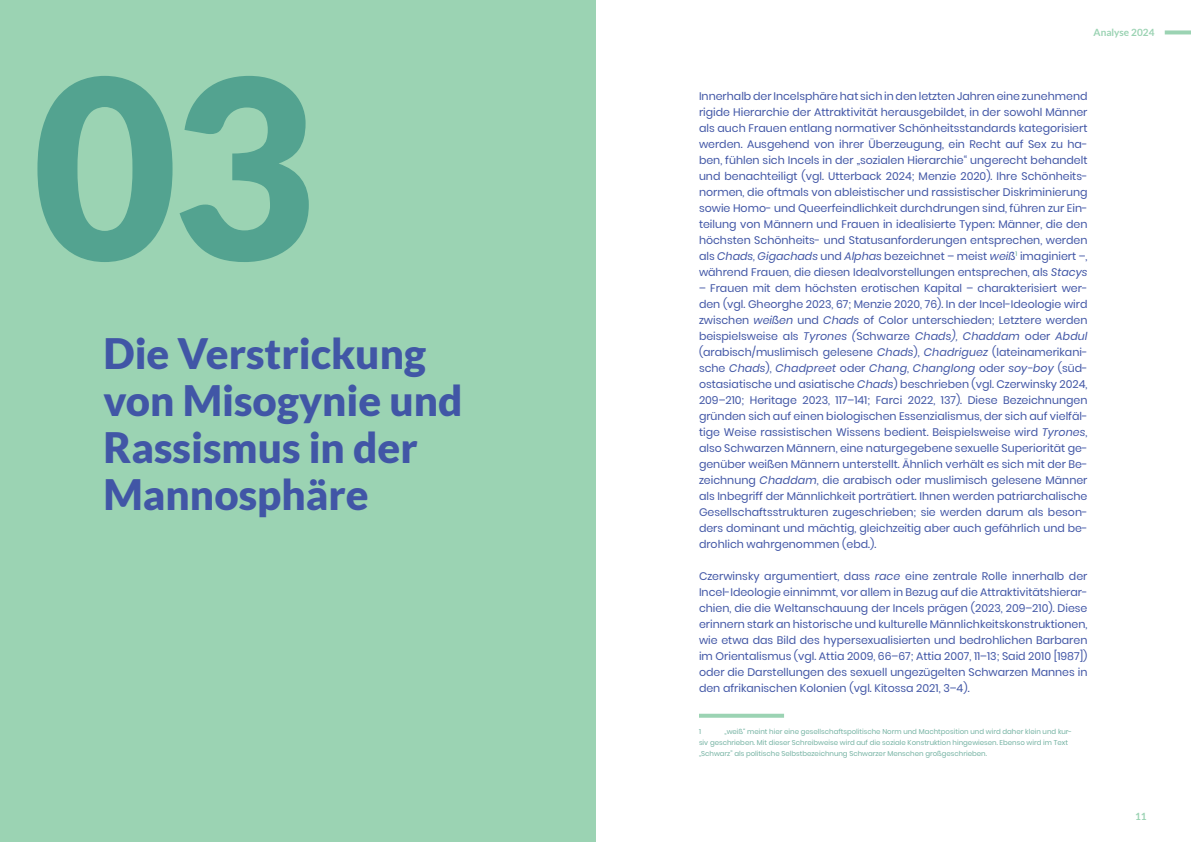
<style>
.page{position:relative;width:1191px;height:842px;background:#fff}
.page>*{position:absolute;margin:0;border:0;box-sizing:border-box;transform-origin:0 0}
.t1{font:900 250px "Lato";color:#53a390}
.t2{font:900 42px/47px "Lato";color:#4156a6}
.t3{font:11px/16px "Poppins";color:#4156a6;text-align:justify}
.t4{font:700 10px "Lato";color:#9bd3b3}
.t5{font:7px/11px "Poppins";color:#74b2a2}
.s1{font-style:italic}
</style>
<div class="page">
<svg style="left:1164px;top:30px;width:27px;height:4px"></svg>
<div style="left:0;top:0;width:595px;height:842px;background:#9bd3b3"></div>
<svg style="left:699px;top:714px;width:85px;height:4px"></svg>
<h1 class="t1" style="left:32px;top:22px;width:284px">03</h1>
<h2 class="t2" style="left:103px;top:329px;width:361px">Die Verstrickung von Misogynie und<br>Rassismus in der<br>Mannosphäre</h2>
<p class="t4" style="left:1093px;top:26px;width:62px">Analyse 2024</p>
<p class="t3" style="left:699px;top:88px;width:390px">Innerhalb der Incelsphäre hat sich in den letzten Jahren eine zunehmend rigide Hierarchie der Attraktivität herausgebildet, in der sowohl Männer als auch Frauen entlang normativer Schönheitsstandards kategorisiert werden. Ausgehend von ihrer Überzeugung, ein Recht auf Sex zu ha&shy;ben, fühlen sich Incels in der „sozialen Hierarchie“ ungerecht behandelt und benachteiligt (vgl. Utterback 2024; Menzie 2020). Ihre Schönheits&shy;normen, die oftmals von ableistischer und rassistischer Diskriminierung sowie Homo- und Queerfeindlichkeit durchdrungen sind, führen zur Ein&shy;teilung von Männern und Frauen in idealisierte Typen: Männer, die den höchsten Schönheits- und Statusanforderungen entsprechen, werden als <span class="s1">Chads, Gigachads</span> und <span class="s1">Alphas</span> bezeichnet – meist <span class="s1">weiß</span><sup>1</sup> imaginiert –, während Frauen, die diesen Idealvorstellungen entsprechen, als <span class="s1">Stacys</span></p>
<p class="t3" style="left:699px;top:280px;width:390px">– Frauen mit dem höchsten erotischen Kapital – charakterisiert wer&shy;den (vgl. Gheorghe 2023, 67; Menzie 2020, 76). In der Incel-Ideologie wird zwischen <span class="s1">weißen</span> und <span class="s1">Chads</span> of Color unterschieden; Letztere werden beispielsweise als <span class="s1">Tyrones (</span>Schwarze <span class="s1">Chads), Chaddam</span> oder <span class="s1">Abdul </span>(arabisch/muslimisch gelesene <span class="s1">Chads</span>), <span class="s1">Chadriguez</span> (lateinamerikani&shy;sche <span class="s1">Chads</span>), <span class="s1">Chadpreet</span> oder <span class="s1">Chang</span>, <span class="s1">Changlong</span> oder <span class="s1">soy-boy</span> (süd&shy;ostasiatische und asiatische <span class="s1">Chads</span>) beschrieben (vgl. Czerwinsky 2024, 209–210; Heritage 2023, 117–141; Farci 2022, 137). Diese Bezeichnungen gründen sich auf einen biologischen Essenzialismus, der sich auf vielfäl&shy;tige Weise rassistischen Wissens bedient. Beispielsweise wird <span class="s1">Tyrones</span>, also Schwarzen Männern, eine naturgegebene sexuelle Superiorität ge&shy;genüber weißen Männern unterstellt. Ähnlich verhält es sich mit der Be&shy;zeichnung <span class="s1">Chaddam</span>, die arabisch oder muslimisch gelesene Männer als Inbegriff der Männlichkeit porträtiert. Ihnen werden patriarchalische Gesellschaftsstrukturen zugeschrieben; sie werden darum als beson&shy;ders dominant und mächtig, gleichzeitig aber auch gefährlich und be&shy;drohlich wahrgenommen (ebd.).</p>
<p class="t3" style="left:699px;top:568px;width:390px">Czerwinsky argumentiert, dass <span class="s1">race</span> eine zentrale Rolle innerhalb der Incel-Ideologie einnimmt, vor allem in Bezug auf die Attraktivitätshierar&shy;chien, die die Weltanschauung der Incels prägen (2023, 209–210). Diese erinnern stark an historische und kulturelle Männlichkeitskonstruktionen, wie etwa das Bild des hypersexualisierten und bedrohlichen Barbaren im Orientalismus (vgl. Attia 2009, 66–67; Attia 2007, 11–13; Said 2010 [1987]) oder die Darstellungen des sexuell ungezügelten Schwarzen Mannes in den afrikanischen Kolonien (vgl. Kitossa 2021, 3–4).</p>
<p class="t5" style="left:699px;top:726px;width:4px">1</p>
<p class="t5" style="left:699px;top:726px;width:374px;text-indent:26px">„weiß“ meint hier eine gesellschaftspolitische Norm und Machtposition und wird daher klein und kur&shy;siv geschrieben. Mit dieser Schreibweise wird auf die soziale Konstruktion hingewiesen. Ebenso wird im Text „Schwarz” als politische Selbstbezeichnung Schwarzer Menschen großgeschrieben.</p>
<p class="t4" style="left:1135px;top:811px;width:13px">11</p>
</div>
